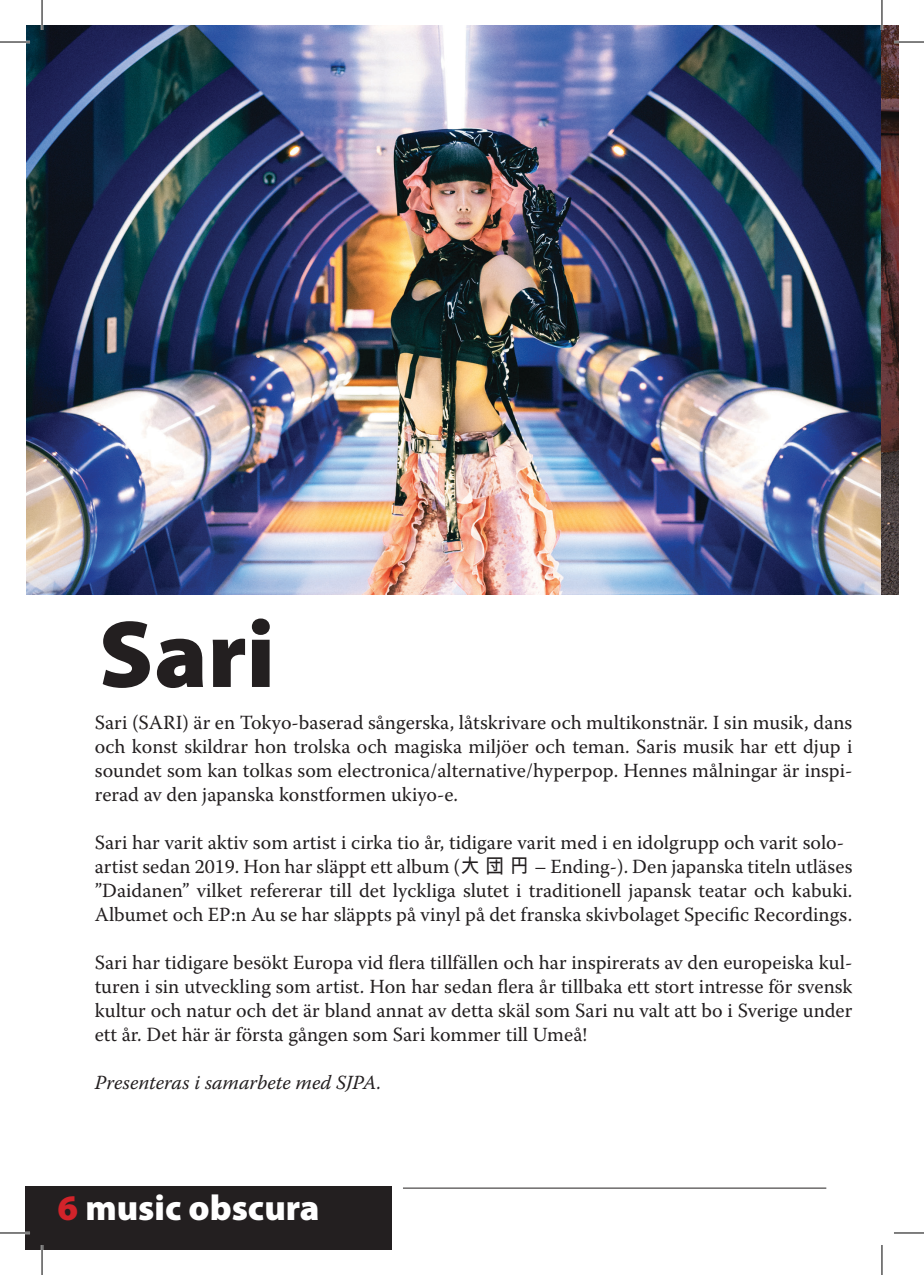
<style>
.page{position:relative;width:924px;height:1275px;background:#fff}
.page>*{position:absolute;margin:0;border:0;box-sizing:border-box;transform-origin:0 0}
.t1{font:900 96px "Myriad Pro";color:#231f20}
.t2{font:900 36px "Myriad Pro";color:#fff}
.t3{font:20px/24px "Warnock Pro";color:#231f20;text-align:justify}
.t4{font:italic 20px "Warnock Pro";color:#231f20}
.s1{font-family:"Arial Unicode MS"}
.s2{color:#d2232a}
</style>
<div class="page">
<div style="left:25px;top:1187px;width:366px;height:63px;background:#231f20"></div>
<hr style="left:403px;top:1187px;width:422px;height:1px;background:#231f20">
<div style="left:25px;top:1186px;width:366px;height:62px;background:#231f20"></div>
<img style="left:26px;top:25px;width:855px;height:569px">
<img style="left:881px;top:25px;width:17px;height:569px">
<hr style="left:0;top:41px;width:30px;height:2px;background:#fff">
<hr style="left:893px;top:41px;width:30px;height:2px;background:#fff">
<hr style="left:0;top:1231px;width:30px;height:3px;background:#fff">
<hr style="left:41px;top:0;width:2px;height:30px;background:#fff">
<hr style="left:41px;top:1245px;width:2px;height:30px;background:#fff">
<hr style="left:880px;top:0;width:2px;height:30px;background:#fff">
<hr style="left:0;top:42px;width:30px;height:1px;background:#000">
<hr style="left:893px;top:42px;width:30px;height:1px;background:#000">
<hr style="left:0;top:1232px;width:30px;height:1px;background:#000">
<hr style="left:893px;top:1232px;width:30px;height:1px;background:#000">
<hr style="left:42px;top:0;width:1px;height:30px;background:#000">
<hr style="left:42px;top:1245px;width:1px;height:30px;background:#000">
<hr style="left:881px;top:0;width:1px;height:30px;background:#000">
<hr style="left:881px;top:1245px;width:1px;height:30px;background:#000">
<p class="t1" style="left:99px;top:590px;width:178px">Sari</p>
<p class="t3" style="left:95px;top:710px;width:758px">Sari (SARI) är en Tokyo-baserad sångerska, låtskrivare och multikonstnär. I sin musik, dans och konst skildrar hon trolska och magiska miljöer och teman. Saris musik har ett djup i soundet som kan tolkas som electronica/alternative/hyperpop. Hennes målningar är inspi&shy;rerad av den japanska konstformen ukiyo-e.</p>
<p class="t3" style="left:95px;top:830px;width:750px">Sari har varit aktiv som artist i cirka tio år, tidigare varit med i en idolgrupp och varit solo-</p>
<p class="t3" style="left:95px;top:854px;width:758px">artist sedan 2019. Hon har släppt ett album (<span class="s1">大 団 円</span> – Ending-). Den japanska titeln utläses ”Daidanen” vilket refererar till det lyckliga slutet i traditionell japansk teatar och kabuki.<br>Albumet och EP:n Au se har släppts på vinyl på det franska skivbolaget Specific Recordings.</p>
<p class="t3" style="left:95px;top:950px;width:758px">Sari har tidigare besökt Europa vid flera tillfällen och har inspirerats av den europeiska kul&shy;turen i sin utveckling som artist. Hon har sedan flera år tillbaka ett stort intresse för svensk kultur och natur och det är bland annat av detta skäl som Sari nu valt att bo i Sverige under ett år. Det här är första gången som Sari kommer till Umeå!</p>
<p class="t4" style="left:95px;top:1070px;width:288px">Presenteras i samarbete med SJPA.</p>
<p class="t2" style="left:58px;top:1184px;width:263px"><span class="s2">6</span> music obscura</p>
</div>
